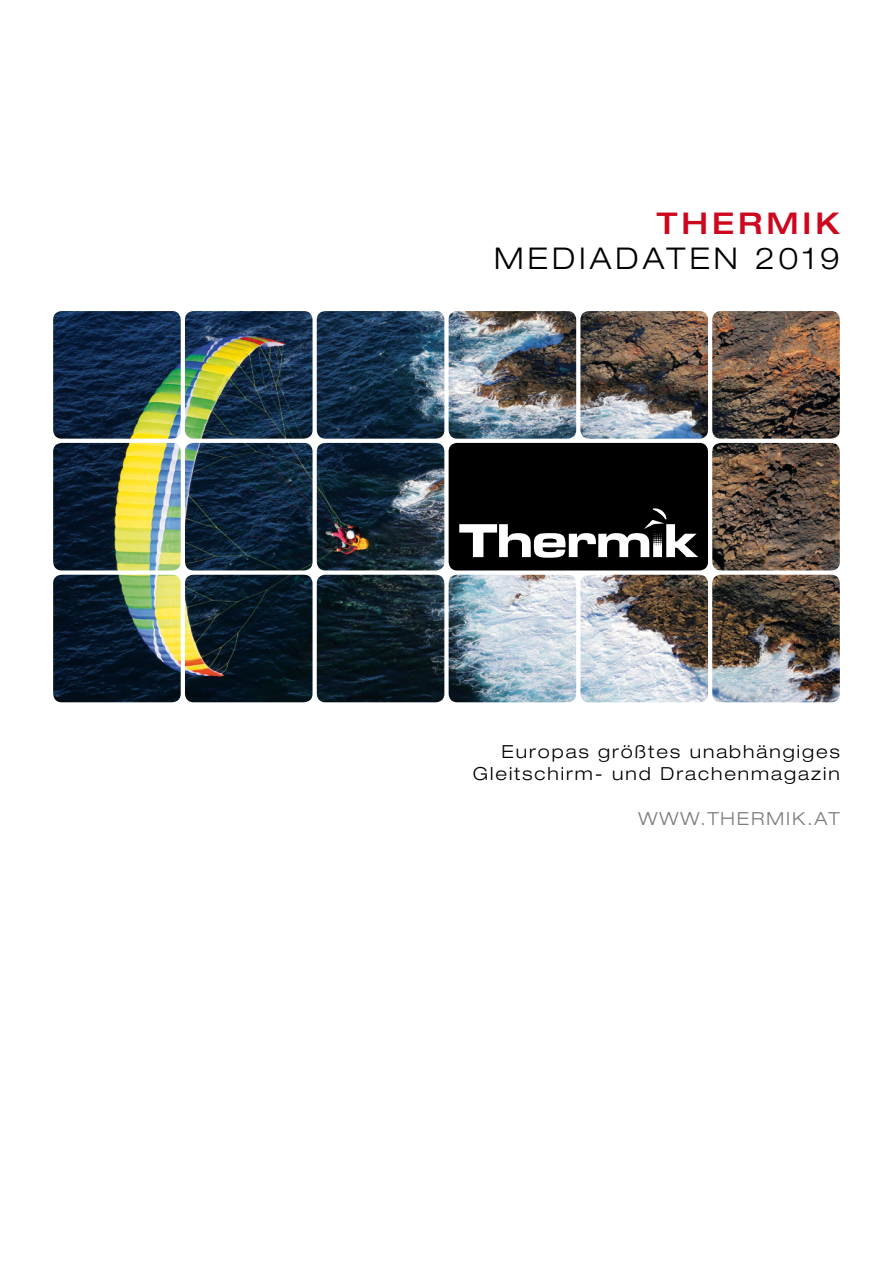
<style>
.page{position:relative;width:893px;height:1263px;background:#fff}
.page>*{position:absolute;margin:0;border:0;box-sizing:border-box;transform-origin:0 0}
.tabelle_bold{font:300 expanded 30px "Helvetica Neue LT Std";letter-spacing:.13em;color:#000}
.tabelle_bold-2{font:500 expanded 30px "Helvetica Neue LT Std";letter-spacing:.13em;color:#cd071e}
.tabelle_bold-3{font:300 expanded 18px "Helvetica Neue LT Std";letter-spacing:.11em;color:#000}
.tabelle_bold-4{font:300 expanded 18px "Helvetica Neue LT Std";letter-spacing:.11em;color:#7b7c7e}
</style>
<div class="page">
<img style="left:53px;top:311px;width:787px;height:391px">
<div style="left:449px;top:443px;width:259px;height:127px;background:#000;border-radius:9px"></div>
<svg style="left:459px;top:508px;width:239px;height:50px"></svg>
<p class="tabelle_bold-2" style="left:657px;top:205px;width:184px">THERMIK</p>
<p class="tabelle_bold" style="left:494px;top:240px;width:347px">MEDIADATEN 2019</p>
<p class="tabelle_bold-3" style="left:502px;top:740px;width:340px">Europas größtes unabhängiges</p>
<p class="tabelle_bold-3" style="left:473px;top:763px;width:369px">Gleitschirm- und Drachenmagazin</p>
<p class="tabelle_bold-4" style="left:638px;top:808px;width:203px">WWW.THERMIK.AT</p>
</div>
